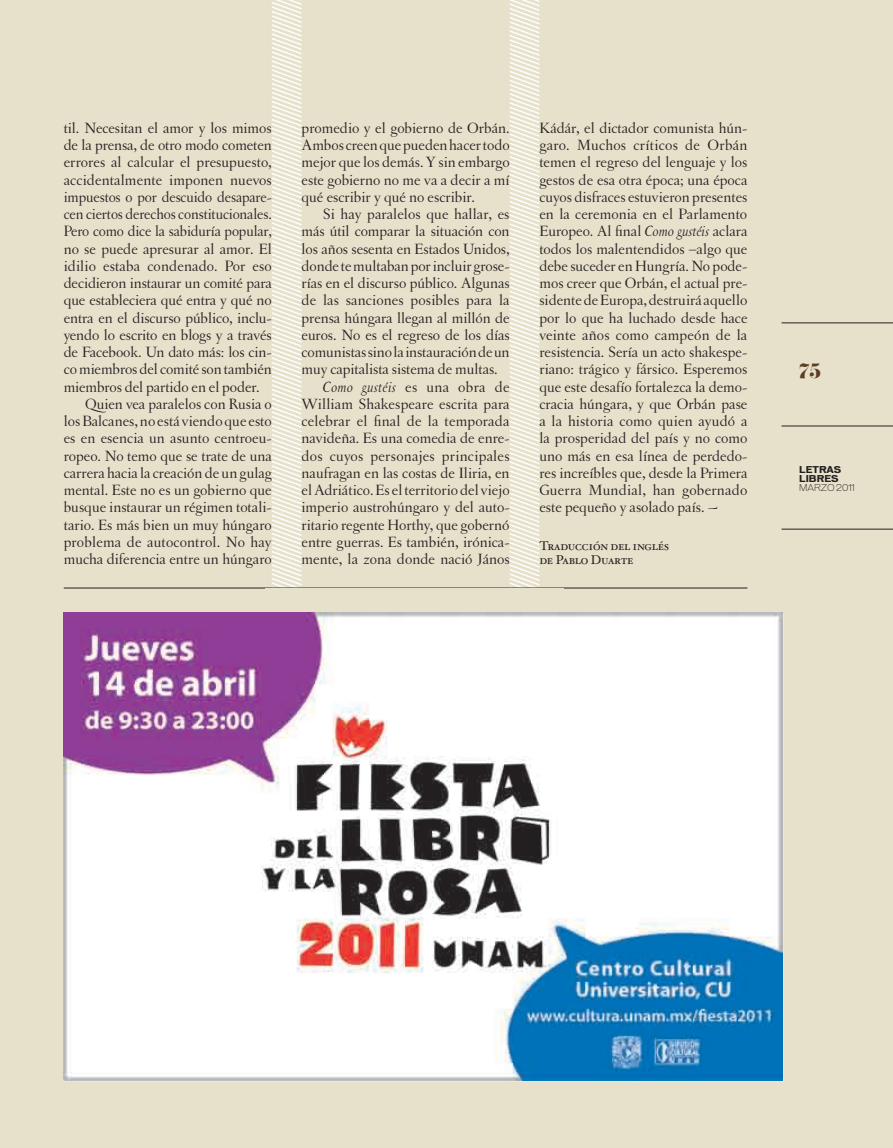
<style>
.page{position:relative;width:893px;height:1148px;background:#e7e1cb}
.page>*{position:absolute;margin:0;border:0;box-sizing:border-box;transform-origin:0 0}
.t1{font:18px "Eloquent JF";color:#5e3e23}
.t2{font:15.75px/17.2px "Letras Oldstyle";color:#231f20;text-align:justify}
.t3{font:italic 15.75px "Letras Oldstyle";letter-spacing:.02em;color:#231f20}
.t4{font:12.75px/14.2px "Hoefler Txt Roman SC";letter-spacing:-.02em;color:#231f20}
.t5{font:700 9px/9px "Vonnes";color:#231f20}
.t6{font:300 9px "Vonnes";color:#231f20}
.s1{font-style:normal}
.s2{font-style:italic}
</style>
<div class="page">
<hr style="left:781px;top:426px;width:112px;height:1px;background:#231f20">
<hr style="left:781px;top:322px;width:112px;height:1px;background:#231f20">
<hr style="left:781px;top:529px;width:112px;height:1px;background:#231f20">
<svg style="left:272px;top:0;width:30px;height:588px"></svg>
<svg style="left:510px;top:0;width:29px;height:588px"></svg>
<hr style="left:64px;top:588px;width:683px;height:1px;background:#231f20">
<img style="left:64px;top:613px;width:719px;height:468px">
<div style="left:265px;top:588px;width:298px;height:19px;background:#e7e1cb"></div>
<p class="t2" style="left:64px;top:119px;width:209px">til. Necesitan el amor y los mimos</p>
<p class="t2" style="left:64px;top:136px;width:209px">de la prensa, de otro modo cometen</p>
<p class="t2" style="left:64px;top:154px;width:209px">errores al calcular el presupuesto,</p>
<p class="t2" style="left:64px;top:171px;width:210px">accidentalmente imponen nuevos</p>
<p class="t2" style="left:64px;top:188px;width:210px">impuestos o por descuido desapare-</p>
<p class="t2" style="left:64px;top:205px;width:210px">cen ciertos derechos constitucionales.</p>
<p class="t2" style="left:64px;top:223px;width:210px">Pero como dice la sabiduría popular,</p>
<p class="t2" style="left:64px;top:240px;width:210px">no se puede apresurar al amor. El</p>
<p class="t2" style="left:64px;top:257px;width:210px">idilio estaba condenado. Por eso</p>
<p class="t2" style="left:64px;top:274px;width:210px">decidieron instaurar un comité para</p>
<p class="t2" style="left:64px;top:292px;width:209px">que estableciera qué entra y qué no</p>
<p class="t2" style="left:64px;top:309px;width:210px">entra en el discurso público, inclu-</p>
<p class="t2" style="left:64px;top:326px;width:210px">yendo lo escrito en blogs y a través</p>
<p class="t2" style="left:64px;top:343px;width:209px">de Facebook. Un dato más: los cin-</p>
<p class="t2" style="left:64px;top:361px;width:210px">co miembros del comité son también</p>
<p class="t2" style="left:64px;top:378px;width:198px">miembros del partido en el poder.</p>
<p class="t2" style="left:85px;top:395px;width:188px">Quien vea paralelos con Rusia o</p>
<p class="t2" style="left:64px;top:412px;width:210px">los Balcanes, no está viendo que esto</p>
<p class="t2" style="left:64px;top:430px;width:210px">es en esencia un asunto centroeu-</p>
<p class="t2" style="left:64px;top:447px;width:210px">ropeo. No temo que se trate de una</p>
<p class="t2" style="left:64px;top:464px;width:210px">carrera hacia la creación de un gulag</p>
<p class="t2" style="left:64px;top:481px;width:210px">mental. Este no es un gobierno que</p>
<p class="t2" style="left:64px;top:499px;width:210px">busque instaurar un régimen totali-</p>
<p class="t2" style="left:64px;top:516px;width:210px">tario. Es más bien un muy húngaro</p>
<p class="t2" style="left:64px;top:533px;width:209px">problema de autocontrol. No hay</p>
<p class="t2" style="left:64px;top:550px;width:210px">mucha diferencia entre un húngaro</p>
<p class="t2" style="left:302px;top:119px;width:210px">promedio y el gobierno de Orbán.<br>Ambos creen que pueden hacer todo mejor que los demás. Y sin embargo este gobierno no me va a decir a mí qué escribir y qué no escribir.</p>
<p class="t2" style="left:323px;top:205px;width:188px">Si hay paralelos que hallar, es</p>
<p class="t2" style="left:302px;top:223px;width:210px">más útil comparar la situación con</p>
<p class="t2" style="left:302px;top:240px;width:210px">los años sesenta en Estados Unidos,</p>
<p class="t2" style="left:302px;top:257px;width:210px">donde te multaban por incluir grose-</p>
<p class="t2" style="left:302px;top:274px;width:209px">rías en el discurso público. Algunas</p>
<p class="t2" style="left:302px;top:292px;width:210px">de las sanciones posibles para la</p>
<p class="t2" style="left:302px;top:309px;width:210px">prensa húngara llegan al millón de</p>
<p class="t2" style="left:302px;top:326px;width:210px">euros. No es el regreso de los días</p>
<p class="t2" style="left:302px;top:343px;width:210px">comunistas sino la instauración de un</p>
<p class="t2" style="left:302px;top:361px;width:198px">muy capitalista sistema de multas.</p>
<p class="t3" style="left:323px;top:378px;width:188px">Como gustéis <span class="s1">es una obra de</span></p>
<p class="t2" style="left:302px;top:395px;width:210px">William Shakespeare escrita para</p>
<p class="t2" style="left:302px;top:412px;width:209px">celebrar el final de la temporada</p>
<p class="t2" style="left:302px;top:430px;width:210px">navideña. Es una comedia de enre-</p>
<p class="t2" style="left:302px;top:447px;width:210px">dos cuyos personajes principales</p>
<p class="t2" style="left:302px;top:464px;width:210px">naufragan en las costas de Iliria, en</p>
<p class="t2" style="left:302px;top:481px;width:210px">el Adriático. Es el territorio del viejo</p>
<p class="t2" style="left:302px;top:499px;width:210px">imperio austrohúngaro y del auto-</p>
<p class="t2" style="left:302px;top:516px;width:209px">ritario regente Horthy, que gobernó</p>
<p class="t2" style="left:302px;top:533px;width:210px">entre guerras. Es también, irónica-</p>
<p class="t2" style="left:302px;top:550px;width:210px">mente, la zona donde nació János</p>
<p class="t2" style="left:539px;top:119px;width:210px">Kádár, el dictador comunista hún&shy;garo. Muchos críticos de Orbán temen el regreso del lenguaje y los gestos de esa otra época; una época cuyos disfraces estuvieron presentes en la ceremonia en el Parlamento Europeo. Al final <span class="s2">Como gustéis</span> aclara todos los malentendidos –algo que debe suceder en Hungría. No pode&shy;mos creer que Orbán, el actual pre&shy;sidente de Europa, destruirá aquello por lo que ha luchado desde hace veinte años como campeón de la resistencia. Sería un acto shakespe&shy;riano: trágico y fársico. Esperemos que este desafío fortalezca la demo&shy;cracia húngara, y que Orbán pase a la historia como quien ayudó a la prosperidad del país y no como uno más en esa línea de perdedo&shy;res increíbles que, desde la Primera Guerra Mundial, han gobernado este pequeño y asolado país. ~</p>
<p class="t4" style="left:539px;top:538px;width:131px">Traducción del inglés de Pablo Duarte</p>
<p class="t1" style="left:799px;top:359px;width:23px">75</p>
<p class="t5" style="left:799px;top:465px;width:44px">LETRAS<br>LIBRES</p>
<p class="t6" style="left:799px;top:482px;width:57px">MARZO 2011</p>
</div>
